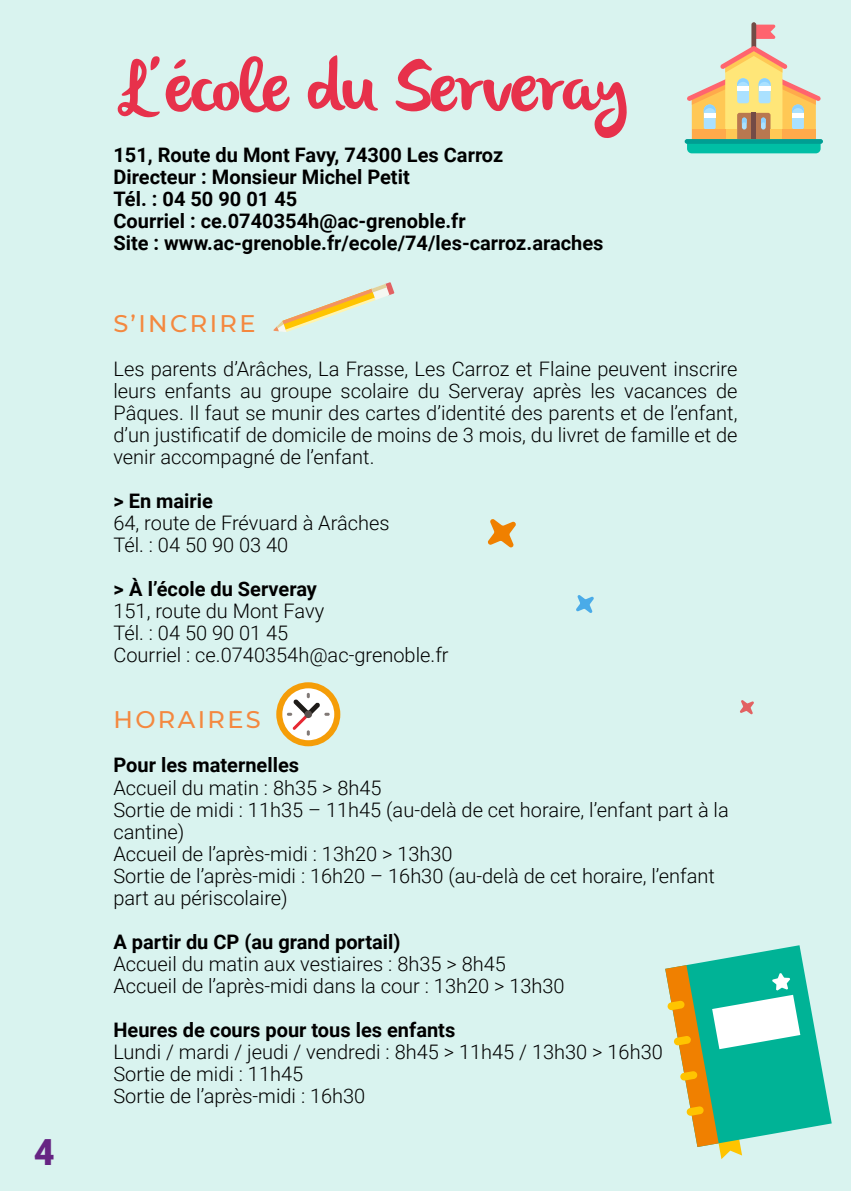
<style>
.page{position:relative;width:851px;height:1191px;background:#fff}
.page>*{position:absolute;margin:0;border:0;box-sizing:border-box;transform-origin:0 0}
.t1{font:72px "olivier";letter-spacing:-.025em;color:#e7314b}
.t2{font:900 36px "Roboto";color:#662483}
.t3{font:500 24px "Montserrat";letter-spacing:.1em;color:#f4883f}
.t4{font:300 20px/22px "Roboto";color:#000}
.t5{font:700 20px/22px "Roboto";color:#000}
</style>
<div class="page">
<div style="left:0;top:0;width:850px;height:1191px;background:#d9f3ef"></div>
<svg style="left:684px;top:139px;width:138px;height:5px"></svg>
<svg style="left:686px;top:22px;width:134px;height:131px"></svg>
<svg style="left:273px;top:282px;width:121px;height:50px"></svg>
<div style="left:276px;top:682px;width:64px;height:64px;background:#f59d08;border-radius:50%"></div>
<div style="left:282px;top:688px;width:52px;height:52px;background:#fff;border-radius:50%"></div>
<svg style="left:287px;top:693px;width:42px;height:42px"></svg>
<svg style="left:487px;top:519px;width:29px;height:29px"></svg>
<svg style="left:740px;top:700px;width:14px;height:15px"></svg>
<svg style="left:576px;top:595px;width:18px;height:18px"></svg>
<svg style="left:665px;top:945px;width:166px;height:214px"></svg>
<h2 class="t2" style="left:34px;top:1126px;width:22px">4</h2>
<h1 class="t1" style="left:119px;top:46px;width:510px">L’école du Serveray</h1>
<p class="t5" style="left:113px;top:144px;width:491px">151, Route du Mont Favy, 74300 Les Carroz<br>Directeur : Monsieur Michel Petit<br>Tél. : 04 50 90 01 45<br>Courriel : ce.0740354h@ac-grenoble.fr<br>Site : www.ac-grenoble.fr/ecole/74/les-carroz.araches</p>
<p class="t3" style="left:113px;top:307px;width:144px">S’INCRIRE</p>
<p class="t4" style="left:113px;top:357px;width:625px;text-align:justify">Les parents d’Arâches, La Frasse, Les Carroz et Flaine peuvent inscrire leurs enfants au groupe scolaire du Serveray après les vacances de Pâques. Il faut se munir des cartes d’identité des parents et de l’enfant, d’un justificatif de domicile de moins de 3 mois, du livret de famille et de venir accompagné de l’enfant.</p>
<p class="t5" style="left:113px;top:489px;width:101px">&gt; En mairie</p>
<p class="t4" style="left:113px;top:511px;width:277px">64, route de Frévuard à Arâches<br>Tél. : 04 50 90 03 40</p>
<p class="t5" style="left:113px;top:577px;width:205px">&gt; À l’école du Serveray</p>
<p class="t4" style="left:113px;top:599px;width:337px">151, route du Mont Favy<br>Tél. : 04 50 90 01 45<br>Courriel : ce.0740354h@ac-grenoble.fr</p>
<p class="t3" style="left:113px;top:703px;width:149px">HORAIRES</p>
<p class="t5" style="left:113px;top:753px;width:187px">Pour les maternelles</p>
<p class="t4" style="left:113px;top:775px;width:616px">Accueil du matin : 8h35 &gt; 8h45<br>Sortie de midi : 11h35 – 11h45 (au-delà de cet horaire, l’enfant part à la cantine)<br>Accueil de l’après-midi : 13h20 &gt; 13h30<br>Sortie de l’après-midi : 16h20 – 16h30 (au-delà de cet horaire, l’enfant part au périscolaire)</p>
<p class="t5" style="left:113px;top:929px;width:288px">A partir du CP (au grand portail)</p>
<p class="t4" style="left:113px;top:951px;width:452px">Accueil du matin aux vestiaires : 8h35 &gt; 8h45<br>Accueil de l’après-midi dans la cour : 13h20 &gt; 13h30</p>
<p class="t5" style="left:113px;top:1017px;width:343px">Heures de cours pour tous les enfants</p>
<p class="t4" style="left:113px;top:1039px;width:550px">Lundi / mardi / jeudi / vendredi : 8h45 &gt; 11h45 / 13h30 &gt; 16h30<br>Sortie de midi : 11h45<br>Sortie de l’après-midi : 16h30</p>
</div>
